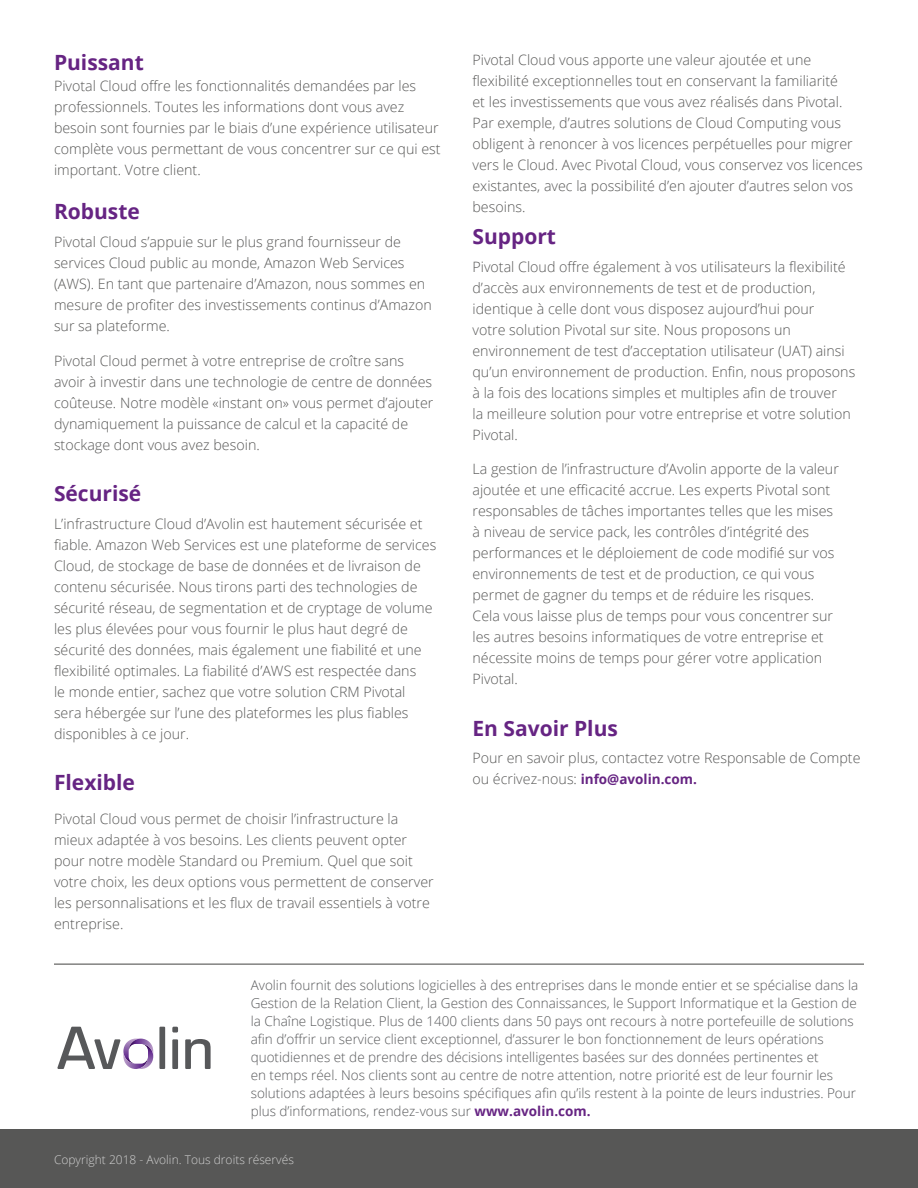
<style>
.page{position:relative;width:918px;height:1188px;background:#fff}
.page>*{position:absolute;margin:0;border:0;box-sizing:border-box;transform-origin:0 0}
.Heading_2{font:700 21px "Open Sans";color:#662483}
.Body_Text{font:700 21px "Open Sans";color:#662483}
.Body_Text-2{font:300 14.25px/21px "Open Sans";color:#575756}
.Heading_2-2{font:300 14.25px/21px "Open Sans";color:#575756}
.t1{font:300 13.5px/18px "Open Sans";color:#58595b}
.Body_Text-3{font:700 13.5px "Open Sans";color:#662483}
.t2{font:300 12px "Open Sans";color:#d0d0d0}
.s1{font-weight:300;font-size:14.25px;color:#575756}
.s2{font-weight:700;color:#662483}
</style>
<div class="page">
<div style="left:0;top:1130px;width:918px;height:58px;background:#575756"></div>
<hr style="left:54px;top:964px;width:810px;height:1px;background:#575756">
<svg style="left:57px;top:1027px;width:154px;height:42px"></svg>
<p class="Heading_2" style="left:54px;top:48px;width:91px">Puissant</p>
<p class="Heading_2-2" style="left:54px;top:75px;width:388px">Pivotal Cloud offre les fonctionnalités demandées par les professionnels. Toutes les informations dont vous avez besoin sont fournies par le biais d’une expérience utilisateur complète vous permettant de vous concentrer sur ce qui est important. Votre client.</p>
<p class="Heading_2" style="left:54px;top:197px;width:87px">Robuste</p>
<p class="Body_Text-2" style="left:54px;top:231px;width:379px">Pivotal Cloud s’appuie sur le plus grand fournisseur de services Cloud public au monde, Amazon Web Services (AWS). En tant que partenaire d’Amazon, nous sommes en mesure de profiter des investissements continus d’Amazon sur sa plateforme.</p>
<p class="Body_Text-2" style="left:54px;top:350px;width:381px">Pivotal Cloud permet à votre entreprise de croître sans avoir à investir dans une technologie de centre de données coûteuse. Notre modèle «instant on» vous permet d’ajouter dynamiquement la puissance de calcul et la capacité de stockage dont vous avez besoin.</p>
<p class="Heading_2" style="left:54px;top:478px;width:89px">Sécurisé</p>
<p class="Body_Text-2" style="left:54px;top:513px;width:384px">L’infrastructure Cloud d’Avolin est hautement sécurisée et fiable. Amazon Web Services est une plateforme de services Cloud, de stockage de base de données et de livraison de contenu sécurisée. Nous tirons parti des technologies de sécurité réseau, de segmentation et de cryptage de volume les plus élevées pour vous fournir le plus haut degré de sécurité des données, mais également une fiabilité et une flexibilité optimales. La fiabilité d’AWS est respectée dans<br>le monde entier, sachez que votre solution CRM Pivotal sera hébergée sur l’une des plateformes les plus fiables disponibles à ce jour.</p>
<p class="Body_Text" style="left:54px;top:767px;width:82px">Flexible</p>
<p class="Body_Text-2" style="left:54px;top:808px;width:381px">Pivotal Cloud vous permet de choisir l’infrastructure la mieux adaptée à vos besoins. Les clients peuvent opter pour notre modèle Standard ou Premium. Quel que soit votre choix, les deux options vous permettent de conserver les personnalisations et les flux de travail essentiels à votre entreprise.</p>
<p class="Body_Text-2" style="left:472px;top:49px;width:392px">Pivotal Cloud vous apporte une valeur ajoutée et une flexibilité exceptionnelles tout en conservant la familiarité<br>et les investissements que vous avez réalisés dans Pivotal.<br>Par exemple, d’autres solutions de Cloud Computing vous obligent à renoncer à vos licences perpétuelles pour migrer vers le Cloud. Avec Pivotal Cloud, vous conservez vos licences existantes, avec la possibilité d’en ajouter d’autres selon vos besoins.</p>
<p class="Heading_2" style="left:472px;top:222px;width:85px">Support</p>
<p class="Body_Text-2" style="left:472px;top:256px;width:384px">Pivotal Cloud offre également à vos utilisateurs la flexibilité d’accès aux environnements de test et de production, identique à celle dont vous disposez aujourd’hui pour<br>votre solution Pivotal sur site. Nous proposons un environnement de test d’acceptation utilisateur (UAT) ainsi qu’un environnement de production. Enfin, nous proposons à la fois des locations simples et multiples afin de trouver<br>la meilleure solution pour votre entreprise et votre solution Pivotal.</p>
<p class="Body_Text-2" style="left:472px;top:458px;width:368px">La gestion de l’infrastructure d’Avolin apporte de la valeur ajoutée et une efficacité accrue. Les experts Pivotal sont responsables de tâches importantes telles que les mises à niveau de service pack, les contrôles d’intégrité des performances et le déploiement de code modifié sur vos environnements de test et de production, ce qui vous permet de gagner du temps et de réduire les risques.<br>Cela vous laisse plus de temps pour vous concentrer sur les autres besoins informatiques de votre entreprise et nécessite moins de temps pour gérer votre application Pivotal.</p>
<p class="Heading_2" style="left:472px;top:713px;width:147px">En Savoir Plus</p>
<p class="Body_Text-2" style="left:472px;top:747px;width:390px">Pour en savoir plus, contactez votre Responsable de Compte</p>
<p class="Body_Text-3" style="left:472px;top:770px;width:226px"><span class="s1">ou écrivez-nous:</span> info@avolin.com.</p>
<p class="t1" style="left:251px;top:976px;width:609px">Avolin fournit des solutions logicielles à des entreprises dans le monde entier et se spécialise dans la Gestion de la Relation Client, la Gestion des Connaissances, le Support Informatique et la Gestion de la Chaîne Logistique. Plus de 1400 clients dans 50 pays ont recours à notre portefeuille de solutions afin d’offrir un service client exceptionnel, d’assurer le bon fonctionnement de leurs opérations quotidiennes et de prendre des décisions intelligentes basées sur des données pertinentes et<br>en temps réel. Nos clients sont au centre de notre attention, notre priorité est de leur fournir les solutions adaptées à leurs besoins spécifiques afin qu’ils restent à la pointe de leurs industries. Pour plus d’informations, rendez-vous sur <span class="s2">www.avolin.com.</span></p>
<p class="t2" style="left:54px;top:1151px;width:241px">Copyright 2018 - Avolin. Tous droits réservés</p>
</div>
